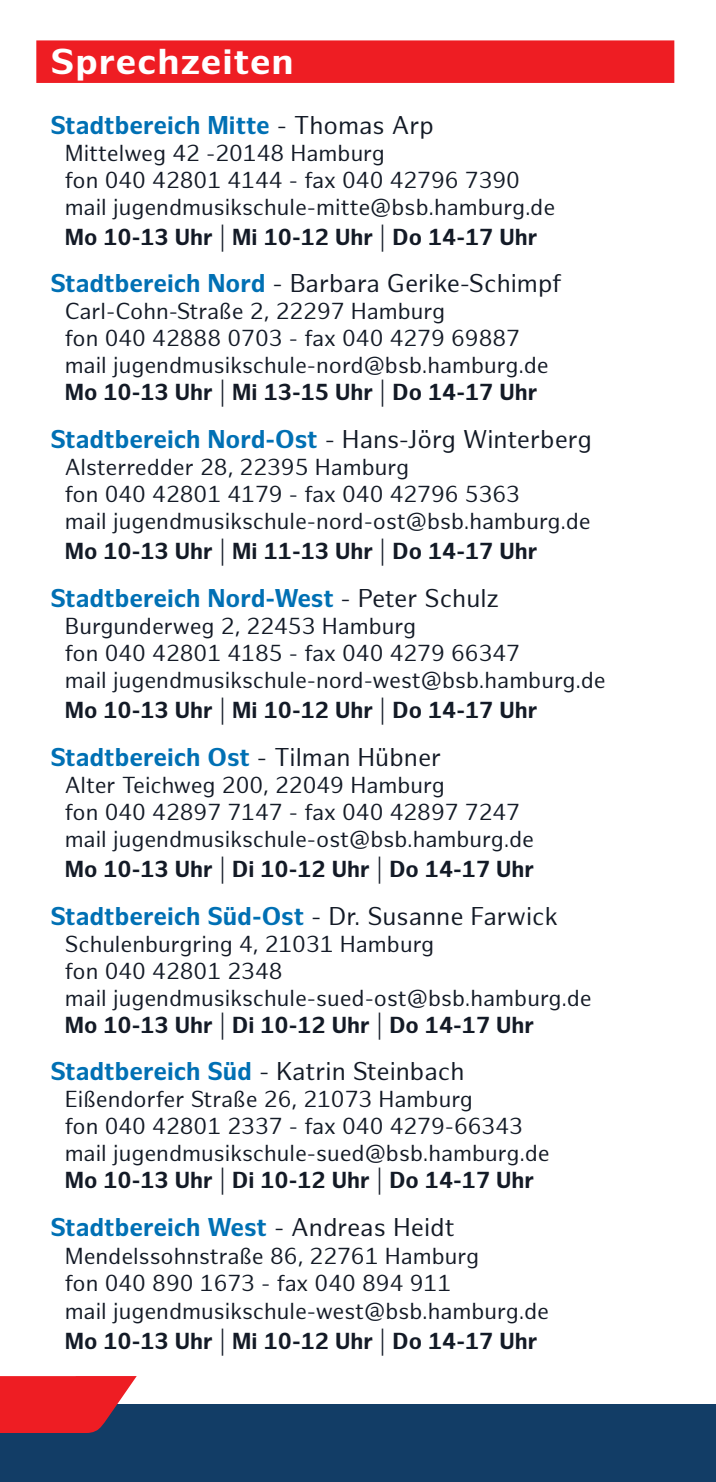
<style>
.page{position:relative;width:716px;height:1482px;background:#fff}
.page>*{position:absolute;margin:0;border:0;box-sizing:border-box;transform-origin:0 0}
.Ü_rot_Balken{font:700 35px "Hamburg Sans";letter-spacing:.02em;color:#fff;scale:1.1 1}
.t1{font:700 25px "Hamburg Sans";color:#0070b4}
.t2{font:25px "Hamburg Sans";color:#131a26}
.t3{font:22.5px "Hamburg Sans";color:#131a26}
.t4{font:700 22.5px "Hamburg Sans";color:#131a26}
.s1{font-weight:400;color:#131a26}
.s2{font-weight:400}
.s3{font-weight:700;color:#0070b4}
</style>
<div class="page">
<div style="left:36px;top:40px;width:638px;height:43px;background:#ee1d23"></div>
<div style="left:0;top:1404px;width:716px;height:77px;background:#123d66"></div>
<svg style="left:0;top:1376px;width:137px;height:56px;background:#d62832"></svg>
<p class="Ü_rot_Balken" style="left:50px;top:41px;width:223px">Sprechzeiten</p>
<p class="t1" style="left:50px;top:110px;width:385px">Stadtbereich Mitte <span class="s1">- Thomas Arp</span></p>
<p class="t3" style="left:65px;top:140px;width:322px">Mittelweg 42 -20148 Hamburg</p>
<p class="t3" style="left:65px;top:167px;width:457px">fon 040 42801 4144 - fax 040 42796 7390</p>
<p class="t3" style="left:65px;top:194px;width:492px">mail jugendmusikschule-mitte@bsb.hamburg.de</p>
<p class="t4" style="left:65px;top:223px;width:474px">Mo 10-13 Uhr <span class="s2">|</span> Mi 10-12 Uhr <span class="s2">|</span> Do 14-17 Uhr</p>
<p class="t2" style="left:50px;top:269px;width:512px"><span class="s3">Stadtbereich Nord</span> - Barbara Gerike-Schimpf</p>
<p class="t3" style="left:65px;top:298px;width:382px">Carl-Cohn-Straße 2, 22297 Hamburg</p>
<p class="t3" style="left:65px;top:325px;width:457px">fon 040 42888 0703 - fax 040 4279 69887</p>
<p class="t3" style="left:65px;top:352px;width:485px">mail jugendmusikschule-nord@bsb.hamburg.de</p>
<p class="t4" style="left:65px;top:379px;width:474px">Mo 10-13 Uhr <span class="s2">|</span> Mi 13-15 Uhr <span class="s2">|</span> Do 14-17 Uhr</p>
<p class="t1" style="left:50px;top:425px;width:543px">Stadtbereich Nord-Ost <span class="s1">- Hans-Jörg Winterberg</span></p>
<p class="t3" style="left:65px;top:454px;width:346px">Alsterredder 28, 22395 Hamburg</p>
<p class="t3" style="left:65px;top:481px;width:457px">fon 040 42801 4179 - fax 040 42796 5363</p>
<p class="t3" style="left:65px;top:508px;width:527px">mail jugendmusikschule-nord-ost@bsb.hamburg.de</p>
<p class="t4" style="left:65px;top:538px;width:474px">Mo 10-13 Uhr <span class="s2">|</span> Mi 11-13 Uhr <span class="s2">|</span> Do 14-17 Uhr</p>
<p class="t1" style="left:50px;top:583px;width:450px">Stadtbereich Nord-West <span class="s1">- Peter Schulz</span></p>
<p class="t3" style="left:65px;top:613px;width:353px">Burgunderweg 2, 22453 Hamburg</p>
<p class="t3" style="left:65px;top:640px;width:457px">fon 040 42801 4185 - fax 040 4279 66347</p>
<p class="t3" style="left:65px;top:667px;width:542px">mail jugendmusikschule-nord-west@bsb.hamburg.de</p>
<p class="t4" style="left:65px;top:697px;width:474px">Mo 10-13 Uhr <span class="s2">|</span> Mi 10-12 Uhr <span class="s2">|</span> Do 14-17 Uhr</p>
<p class="t1" style="left:50px;top:742px;width:392px">Stadtbereich Ost <span class="s1">- Tilman Hübner</span></p>
<p class="t3" style="left:65px;top:772px;width:381px">Alter Teichweg 200, 22049 Hamburg</p>
<p class="t3" style="left:65px;top:799px;width:457px">fon 040 42897 7147 - fax 040 42897 7247</p>
<p class="t3" style="left:65px;top:826px;width:471px">mail jugendmusikschule-ost@bsb.hamburg.de</p>
<p class="t4" style="left:65px;top:855px;width:471px">Mo 10-13 Uhr <span class="s2">|</span> Di 10-12 Uhr <span class="s2">|</span> Do 14-17 Uhr</p>
<p class="t1" style="left:50px;top:901px;width:509px">Stadtbereich Süd-Ost <span class="s1">- Dr. Susanne Farwick</span></p>
<p class="t3" style="left:65px;top:930px;width:371px">Schulenburgring 4, 21031 Hamburg</p>
<p class="t3" style="left:65px;top:957px;width:219px">fon 040 42801 2348</p>
<p class="t3" style="left:65px;top:984px;width:528px">mail jugendmusikschule-sued-ost@bsb.hamburg.de</p>
<p class="t4" style="left:65px;top:1011px;width:471px">Mo 10-13 Uhr <span class="s2">|</span> Di 10-12 Uhr <span class="s2">|</span> Do 14-17 Uhr</p>
<p class="t2" style="left:50px;top:1057px;width:415px"><span class="s3">Stadtbereich Süd</span> - Katrin Steinbach</p>
<p class="t3" style="left:65px;top:1086px;width:410px">Eißendorfer Straße 26, 21073 Hamburg</p>
<p class="t3" style="left:65px;top:1113px;width:460px">fon 040 42801 2337 - fax 040 4279-66343</p>
<p class="t3" style="left:65px;top:1140px;width:486px">mail jugendmusikschule-sued@bsb.hamburg.de</p>
<p class="t4" style="left:65px;top:1167px;width:471px">Mo 10-13 Uhr <span class="s2">|</span> Di 10-12 Uhr <span class="s2">|</span> Do 14-17 Uhr</p>
<p class="t1" style="left:50px;top:1212px;width:406px">Stadtbereich West <span class="s1">- Andreas Heidt</span></p>
<p class="t3" style="left:65px;top:1242px;width:416px">Mendelssohnstraße 86, 22761 Hamburg</p>
<p class="t3" style="left:65px;top:1270px;width:388px">fon 040 890 1673 - fax 040 894 911</p>
<p class="t3" style="left:65px;top:1297px;width:486px">mail jugendmusikschule-west@bsb.hamburg.de</p>
<p class="t4" style="left:65px;top:1327px;width:474px">Mo 10-13 Uhr <span class="s2">|</span> Mi 10-12 Uhr <span class="s2">|</span> Do 14-17 Uhr</p>
</div>
